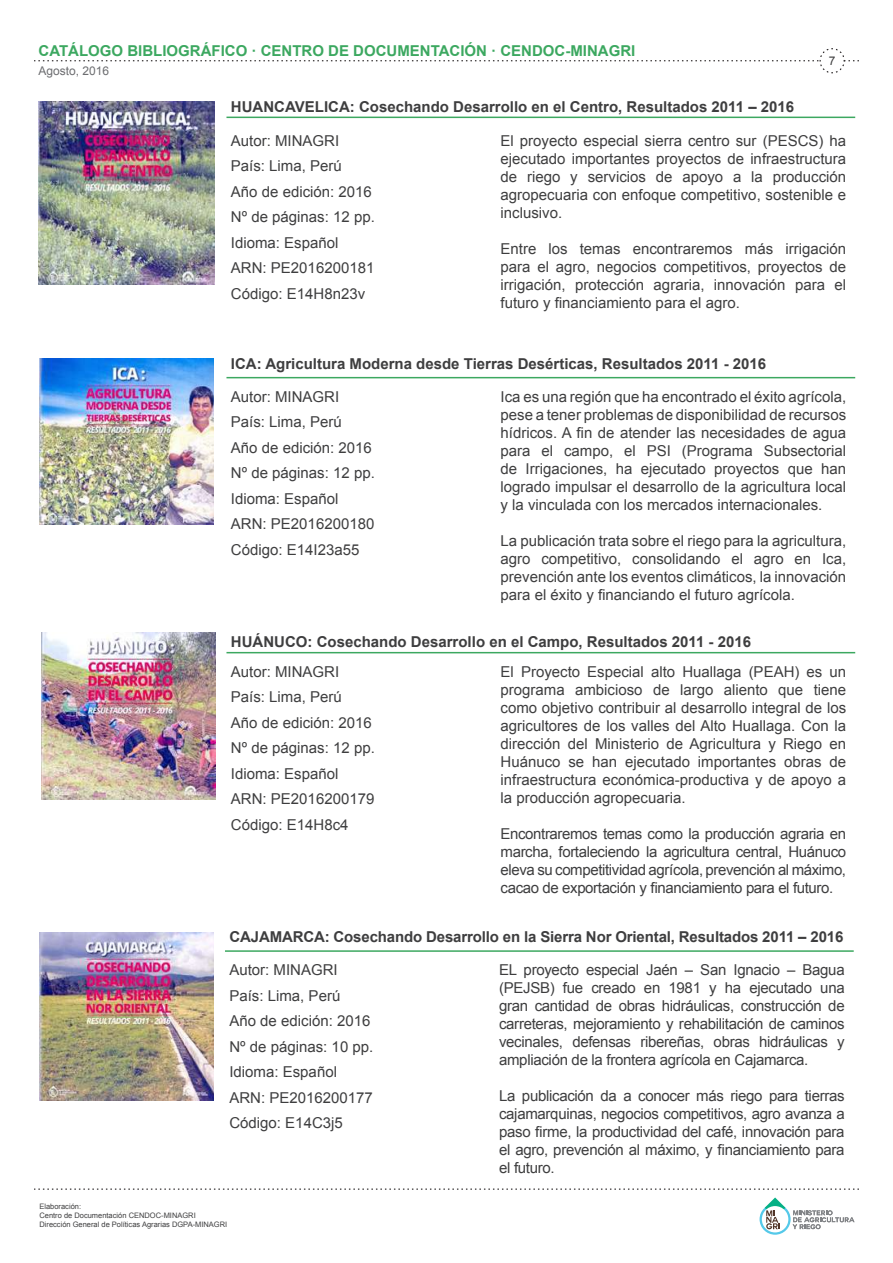
<style>
.page{position:relative;width:893px;height:1263px;background:#fff}
.page>*{position:absolute;margin:0;border:0;box-sizing:border-box;transform-origin:0 0}
.t1{font:15px/18px "Arial";color:#3e3e3f;text-align:justify}
.t2{font:700 15px "Arial";color:#3e3e3f}
.t3{font:700 15px "Arial";color:#3ca860}
.t4{font:12px "Arial";color:#6c6d70}
.t5{font:12px "Arial";color:#3e3e3f}
.t6{font:7.5px/9px "Arial";color:#3e3e3f}
</style>
<div class="page">
<svg style="left:34px;top:1188px;width:825px;height:2px"></svg>
<svg style="left:759px;top:1204px;width:32px;height:31px"></svg>
<div style="left:762px;top:1206px;width:26px;height:26px;background:#fff;border-radius:50%"></div>
<svg style="left:765px;top:1197px;width:20px;height:32px"></svg>
<svg style="left:793px;top:1210px;width:61px;height:19px"></svg>
<svg style="left:34px;top:48px;width:825px;height:26px"></svg>
<hr style="left:226px;top:117px;width:629px;height:1px;background:#3ca860">
<hr style="left:226px;top:377px;width:629px;height:1px;background:#3ca860">
<hr style="left:226px;top:652px;width:629px;height:1px;background:#3ca860">
<img style="left:38px;top:101px;width:176px;height:183px">
<img style="left:40px;top:358px;width:174px;height:167px">
<img style="left:41px;top:633px;width:174px;height:166px">
<hr style="left:225px;top:950px;width:629px;height:2px;background:#3ca860">
<img style="left:40px;top:933px;width:174px;height:167px">
<p class="t3" style="left:39px;top:40px;width:598px">CATÁLOGO BIBLIOGRÁFICO · CENTRO DE DOCUMENTACIÓN · CENDOC-MINAGRI</p>
<p class="t4" style="left:39px;top:62px;width:72px">Agosto, 2016</p>
<p class="t2" style="left:231px;top:96px;width:565px">HUANCAVELICA: Cosechando Desarrollo en el Centro, Resultados 2011 – 2016</p>
<p class="t5" style="left:829px;top:53px;width:8px">7</p>
<p class="t1" style="left:231px;top:128px;width:145px;line-height:25.5px;text-align:left">Autor: MINAGRI<br>País: Lima, Perú<br>Año de edición: 2016<br>Nº de páginas: 12 pp.<br>Idioma: Español<br>ARN: PE2016200181<br>Código: E14H8n23v</p>
<p class="t1" style="left:501px;top:132px;width:347px">El proyecto especial sierra centro sur (PESCS) ha ejecutado importantes proyectos de infraestructura de riego y servicios de apoyo a la producción agropecuaria con enfoque competitivo, sostenible e inclusivo.</p>
<p class="t1" style="left:501px;top:240px;width:347px">Entre los temas encontraremos más irrigación para el agro, negocios competitivos, proyectos de irrigación, protección agraria, innovación para el futuro y financiamiento para el agro.</p>
<p class="t2" style="left:231px;top:354px;width:537px">ICA: Agricultura Moderna desde Tierras Desérticas, Resultados 2011 - 2016</p>
<p class="t1" style="left:231px;top:384px;width:145px;line-height:25.5px;text-align:left">Autor: MINAGRI<br>País: Lima, Perú<br>Año de edición: 2016<br>Nº de páginas: 12 pp.<br>Idioma: Español<br>ARN: PE2016200180<br>Código: E14I23a55</p>
<p class="t1" style="left:501px;top:387px;width:347px">Ica es una región que ha encontrado el éxito agrícola, pese a tener problemas de disponibilidad de recursos hídricos. A fin de atender las necesidades de agua para el campo, el PSI (Programa Subsectorial de Irrigaciones, ha ejecutado proyectos que han logrado impulsar el desarrollo de la agricultura local y la vinculada con los mercados internacionales.</p>
<p class="t1" style="left:501px;top:531px;width:347px">La publicación trata sobre el riego para la agricultura, agro competitivo, consolidando el agro en Ica, prevención ante los eventos climáticos, la innovación para el éxito y financiando el futuro agrícola.</p>
<p class="t2" style="left:231px;top:632px;width:522px">HUÁNUCO: Cosechando Desarrollo en el Campo, Resultados 2011 - 2016</p>
<p class="t1" style="left:231px;top:659px;width:145px;line-height:25.5px;text-align:left">Autor: MINAGRI<br>País: Lima, Perú<br>Año de edición: 2016<br>Nº de páginas: 12 pp.<br>Idioma: Español<br>ARN: PE2016200179<br>Código: E14H8c4</p>
<p class="t1" style="left:501px;top:662px;width:347px">El Proyecto Especial alto Huallaga (PEAH) es un programa ambicioso de largo aliento que tiene como objetivo contribuir al desarrollo integral de los agricultores de los valles del Alto Huallaga. Con la dirección del Ministerio de Agricultura y Riego en Huánuco se han ejecutado importantes obras de infraestructura económica-productiva y de apoyo a la producción agropecuaria.</p>
<p class="t1" style="left:501px;top:824px;width:347px">Encontraremos temas como la producción agraria en marcha, fortaleciendo la agricultura central, Huánuco eleva su competitividad agrícola, prevención al máximo, cacao de exportación y financiamiento para el futuro.</p>
<p class="t2" style="left:229px;top:927px;width:615px">CAJAMARCA: Cosechando Desarrollo en la Sierra Nor Oriental, Resultados 2011 – 2016</p>
<p class="t1" style="left:229px;top:957px;width:145px;line-height:25.5px;text-align:left">Autor: MINAGRI<br>País: Lima, Perú<br>Año de edición: 2016<br>Nº de páginas: 10 pp.<br>Idioma: Español<br>ARN: PE2016200177<br>Código: E14C3j5</p>
<p class="t6" style="left:39px;top:1202px;width:189px">Elaboración:<br>Centro de Documentación CENDOC-MINAGRI<br>Dirección General de Políticas Agrarias DGPA-MINAGRI</p>
<p class="t1" style="left:499px;top:961px;width:347px">EL proyecto especial Jaén – San Ignacio – Bagua (PEJSB) fue creado en 1981 y ha ejecutado una gran cantidad de obras hidráulicas, construcción de carreteras, mejoramiento y rehabilitación de caminos vecinales, defensas ribereñas, obras hidráulicas y ampliación de la frontera agrícola en Cajamarca.</p>
<p class="t1" style="left:499px;top:1087px;width:347px">La publicación da a conocer más riego para tierras cajamarquinas, negocios competitivos, agro avanza a paso firme, la productividad del café, innovación para el agro, prevención al máximo, y financiamiento para el futuro.</p>
</div>
